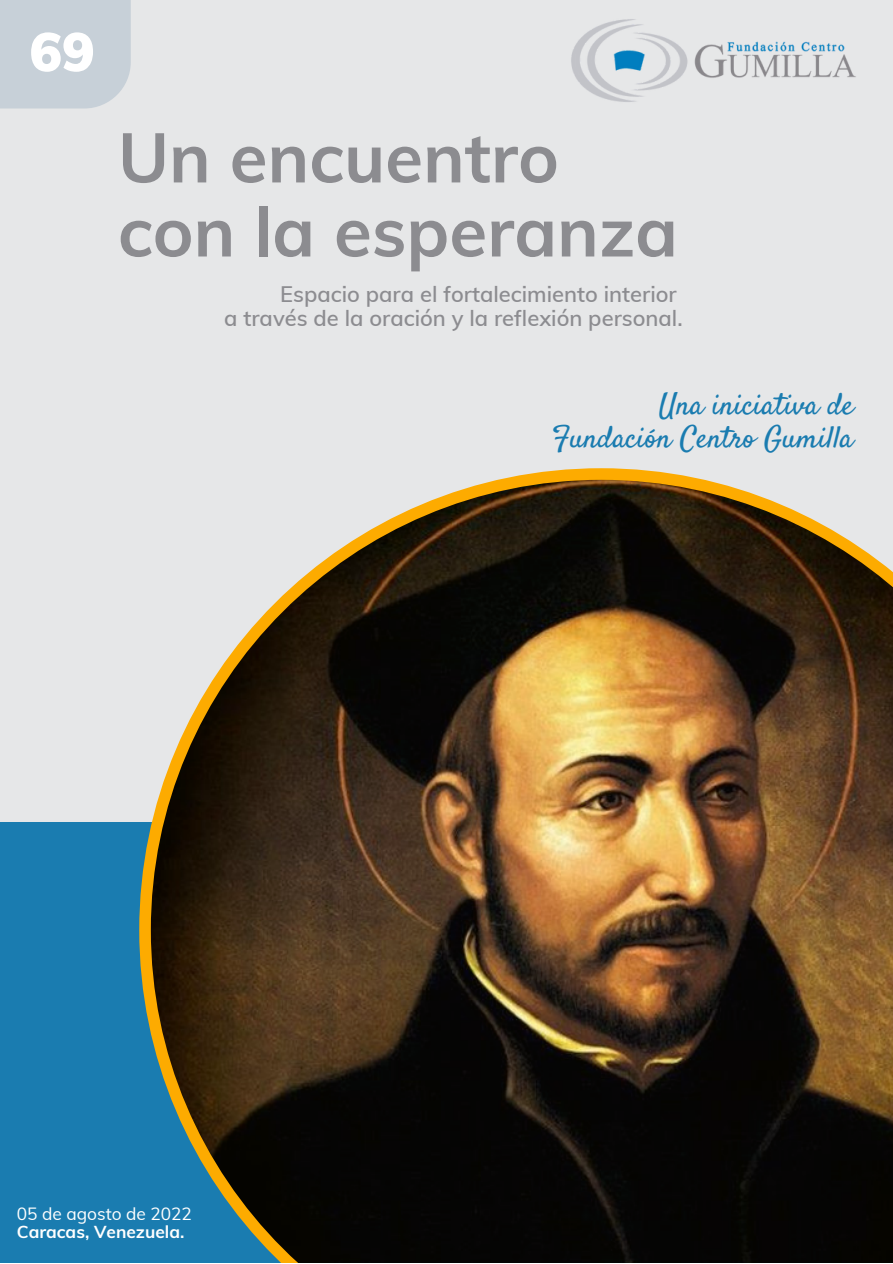
<style>
.page{position:relative;width:893px;height:1264px;background:#fff}
.page>*{position:absolute;margin:0;border:0;box-sizing:border-box;transform-origin:0 0}
.t1{font:700 69.15px/73.9px "Muli";color:#8c8c90}
.t2{font:900 54px "Muli";color:#fff}
.t3{font:30.45px/32.5px "Satisfy";color:#1a7cb0;text-align:right}
.t4{font:600 21.9px/23.5px "Muli";color:#8c8c90;text-align:right}
.t5{font:700 17.25px "Muli";color:#fff}
.t6{font:17.25px "Muli";color:#fff}
</style>
<div class="page">
<div style="left:0;top:0;width:892px;height:1262px;background:#e6e7e8"></div>
<div style="left:0;top:822px;width:892px;height:440px;background:#1a7cb0"></div>
<svg style="left:139px;top:468px;width:566px;height:566px"></svg>
<img style="left:151px;top:480px;width:741px;height:782px">
<div style="left:0;top:0;width:131px;height:108px;background:#c7d0d8"></div>
<img style="left:571px;top:19px;width:285px;height:83px">
<h2 class="t2" style="left:30px;top:17px;width:66px">69</h2>
<h1 class="t1" style="left:118px;top:119px;width:561px">Un encuentro con la esperanza</h1>
<p class="t4" style="left:224px;top:282px;width:460px">Espacio para el fortalecimiento interior<br>a través de la oración y la reflexión personal.</p>
<h3 class="t3" style="left:552px;top:391px;width:303px">Una iniciativa de<br>Fundación Centro Gumilla</h3>
<p class="t6" style="left:17px;top:1202px;width:176px">05 de agosto de 2022</p>
<p class="t5" style="left:17px;top:1220px;width:169px">Caracas, Venezuela.</p>
</div>
